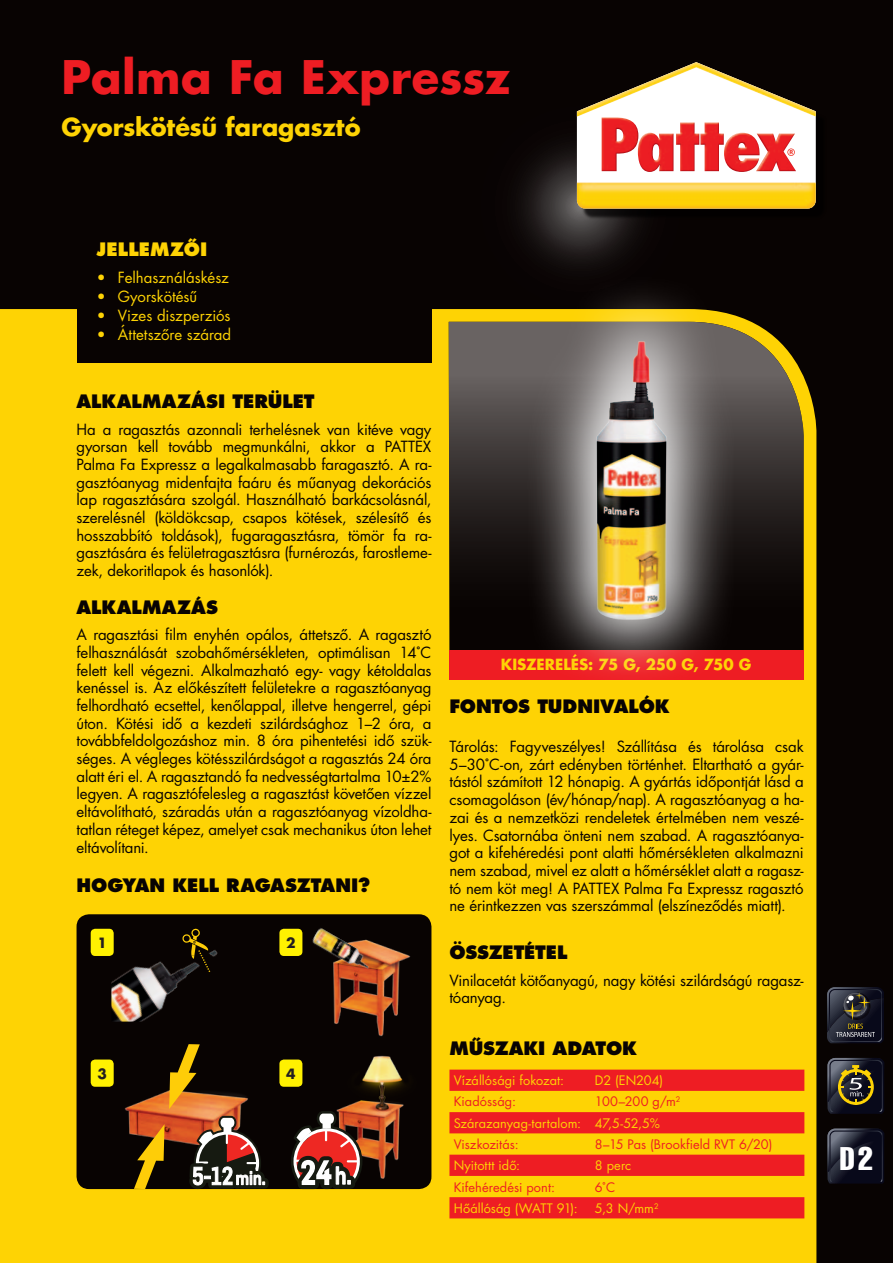
<style>
.page{position:relative;width:893px;height:1263px;background:#080302}
.page>*{position:absolute;margin:0;border:0;box-sizing:border-box;transform-origin:0 0}
.t1{font:45px "Futura H Bold";letter-spacing:.01em;color:#ee1d23}
.t2{font:32.25px "Helvetica H Compressed";color:#fff}
.t3{font:24px "Futura H Bold";letter-spacing:-.005em;color:#fed304}
.t4{font:700 18px "Futura H Extra";letter-spacing:-.005em;color:#080302}
.t5{font:700 18px "Futura H Extra";letter-spacing:.005em;color:#fed304}
.t6{font:15px/17.7px "Futura H Book";letter-spacing:-.01em;color:#080302;text-align:justify}
.t7{font:15px "Futura H Book";color:#fed304}
.t8{font:15px "Futura H Bold";letter-spacing:-.01em;color:#fed304}
.t9{font:700 13.8px "Futura";color:#231f20}
.t10{font:12.75px/21.3px "Futura H Book";letter-spacing:.005em;color:#fed304}
.t11{font:12.75px "Futura H Book";letter-spacing:.005em;color:#ee1d23}
.s1{color:#ee1d23}
</style>
<div class="page">
<svg style="left:519px;top:111px;width:122px;height:153px"></svg>
<img style="left:580px;top:209px;width:61px;height:11px">
<svg style="left:577px;top:62px;width:239px;height:147px"></svg>
<div style="left:0;top:309px;width:816px;height:954px;background:#fed304"></div>
<svg style="left:449px;top:322px;width:355px;height:328px"></svg>
<svg style="left:449px;top:1069px;width:355px;height:149px;background:#f46b15"></svg>
<div style="left:77px;top:165px;width:354px;height:198px;background:#080302"></div>
<div style="left:449px;top:650px;width:355px;height:29px;background:#ee1d23"></div>
<svg style="left:520px;top:264px;width:213px;height:417px"></svg>
<img style="left:523px;top:307px;width:222px;height:333px">
<svg style="left:827px;top:1058px;width:57px;height:56px;background:#403c30"></svg>
<svg style="left:827px;top:987px;width:57px;height:56px;background:#2e2f36"></svg>
<svg style="left:827px;top:1128px;width:57px;height:55px;background:#1e202f"></svg>
<div style="left:77px;top:914px;width:354px;height:275px;background:#080302;border-radius:13px"></div>
<div style="left:91px;top:929px;width:23px;height:27px;background:#fff101;border-radius:4px"></div>
<div style="left:279px;top:1059px;width:23px;height:28px;background:#fff101;border-radius:4px"></div>
<div style="left:279px;top:929px;width:23px;height:27px;background:#fff101;border-radius:4px"></div>
<div style="left:91px;top:1059px;width:23px;height:28px;background:#fff101;border-radius:4px"></div>
<img style="left:106px;top:1059px;width:28px;height:76px">
<img style="left:291px;top:918px;width:151px;height:134px">
<img style="left:296px;top:1039px;width:144px;height:144px">
<svg style="left:134px;top:1044px;width:135px;height:164px"></svg>
<svg style="left:289px;top:1108px;width:75px;height:101px"></svg>
<img style="left:111px;top:883px;width:156px;height:138px">
<img style="left:296px;top:909px;width:87px;height:81px">
<svg style="left:182px;top:928px;width:27px;height:27px"></svg>
<img style="left:191px;top:955px;width:19px;height:17px">
<h1 class="t1" style="left:62px;top:46px;width:450px">Palma Fa Expressz</h1>
<h3 class="t3" style="left:62px;top:110px;width:300px">Gyorskötésû faragasztó</h3>
<p class="t5" style="left:97px;top:238px;width:112px">JELLEMZÔI</p>
<p class="t7" style="left:97px;top:268px;width:134px">• Felhasználáskész</p>
<p class="t7" style="left:97px;top:287px;width:102px">• Gyorskötésû</p>
<p class="t7" style="left:97px;top:305px;width:135px">• Vizes diszperziós</p>
<p class="t7" style="left:97px;top:324px;width:136px">• Áttetszôre szárad</p>
<p class="t4" style="left:77px;top:390px;width:239px">ALKALMAZÁSI TERÜLET</p>
<p class="t6" style="left:77px;top:420px;width:356px">Ha a ragasztás azonnali terhelésnek van kitéve vagy gyorsan kell tovább megmunkálni, akkor a PATTEX Palma Fa Expressz a legalkalmasabb faragasztó. A ra&shy;gasztóanyag midenfajta faáru és mûanyag dekorációs lap ragasztására szolgál. Használható barkácsolásnál, szerelésnél (köldökcsap, csapos kötések, szélesítô és hosszabbító toldások), fugaragasztásra, tömör fa ra&shy;gasztására és felületragasztásra (furnérozás, farostleme&shy;zek, dekoritlapok és hasonlók).</p>
<p class="t4" style="left:77px;top:596px;width:143px">ALKALMAZÁS</p>
<p class="t6" style="left:77px;top:626px;width:356px">A ragasztási film enyhén opálos, áttetszô. A ragasztó felhasználását szobahômérsékleten, optimálisan 14˚C felett kell végezni. Alkalmazható egy- vagy kétoldalas kenéssel is. Az elôkészített felületekre a ragasztóanyag felhordható ecsettel, kenôlappal, illetve hengerrel, gépi úton. Kötési idô a kezdeti szilárdsághoz 1–2 óra, a továbbfeldolgozáshoz min. 8 óra pihentetési idô szük&shy;séges. A végleges kötésszilárdságot a ragasztás 24 óra alatt éri el. A ragasztandó fa nedvességtartalma 10±2% legyen. A ragasztófelesleg a ragasztást követôen vízzel eltávolítható, száradás után a ragasztóanyag vízoldha&shy;tatlan réteget képez, amelyet csak mechanikus úton lehet eltávolítani.</p>
<p class="t4" style="left:77px;top:874px;width:295px">HOGYAN KELL RAGASZTANI?</p>
<p class="t9" style="left:97px;top:933px;width:11px">1</p>
<p class="t9" style="left:97px;top:1064px;width:11px">3</p>
<p class="t9" style="left:286px;top:933px;width:11px">2</p>
<p class="t9" style="left:286px;top:1064px;width:11px">4</p>
<p class="t8" style="left:501px;top:654px;width:250px">Kiszerelés: 75 G, 250 g, 750 g</p>
<p class="t4" style="left:449px;top:695px;width:26px">FONTOS</p>
<p class="t4" style="left:537px;top:695px;width:133px">TUDNIVALÓK</p>
<p class="t6" style="left:449px;top:738px;width:356px">Tárolás: Fagyveszélyes! Szállítása és tárolása csak 5–30˚C-on, zárt edényben történhet. Eltartható a gyár&shy;tástól számított 12 hónapig. A gyártás idôpontját lásd a csomagoláson (év/hónap/nap). A ragasztóanyag a ha&shy;zai és a nemzetközi rendeletek értelmében nem veszé&shy;lyes. Csatornába önteni nem szabad. A ragasztóanya&shy;got a kifehéredési pont alatti hômérsékleten alkalmazni nem szabad, mivel ez alatt a hômérséklet alatt a ragasz&shy;tó nem köt meg! A PATTEX Palma Fa Expressz ragasztó ne érintkezzen vas szerszámmal (elszínezôdés miatt).</p>
<p class="t4" style="left:449px;top:942px;width:29px">ÖSSZET</p>
<p class="t4" style="left:524px;top:942px;width:23px">ÉTEL</p>
<p class="t6" style="left:449px;top:971px;width:356px">Vinilacetát kötôanyagú, nagy kötési szilárdságú ragasz&shy;tóanyag.</p>
<p class="t4" style="left:449px;top:1037px;width:119px">MÛSZAKI ADA</p>
<p class="t4" style="left:595px;top:1037px;width:43px">TOK</p>
<p class="t10" style="left:454px;top:1070px;width:112px">Vízállósági fokozat:</p>
<p class="t10" style="left:595px;top:1070px;width:70px">D2 (EN204)</p>
<p class="t11" style="left:454px;top:1093px;width:64px">Kiadósság:</p>
<p class="t10" style="left:454px;top:1091px;width:228px;text-indent:141px"><span class="s1">100–200 g/m</span><sup>2<br></sup>Szárazanyag-tartalom: 47,5-52,5%</p>
<p class="t11" style="left:454px;top:1136px;width:66px">Viszkozitás:</p>
<p class="t11" style="left:595px;top:1136px;width:179px">8–15 Pas (Brookfield RVT 6/20)</p>
<p class="t10" style="left:454px;top:1155px;width:68px">Nyitottt idô:</p>
<p class="t10" style="left:595px;top:1155px;width:38px">8 perc</p>
<p class="t11" style="left:454px;top:1178px;width:103px">Kifehéredési pont:</p>
<p class="t11" style="left:595px;top:1178px;width:22px">6˚C</p>
<p class="t10" style="left:454px;top:1197px;width:125px">Hôállóság (WATT 91):</p>
<p class="t10" style="left:595px;top:1197px;width:65px">5,3 N/mm<sup>2</sup></p>
<h2 class="t2" style="left:840px;top:1141px;width:35px">D2</h2>
</div>
